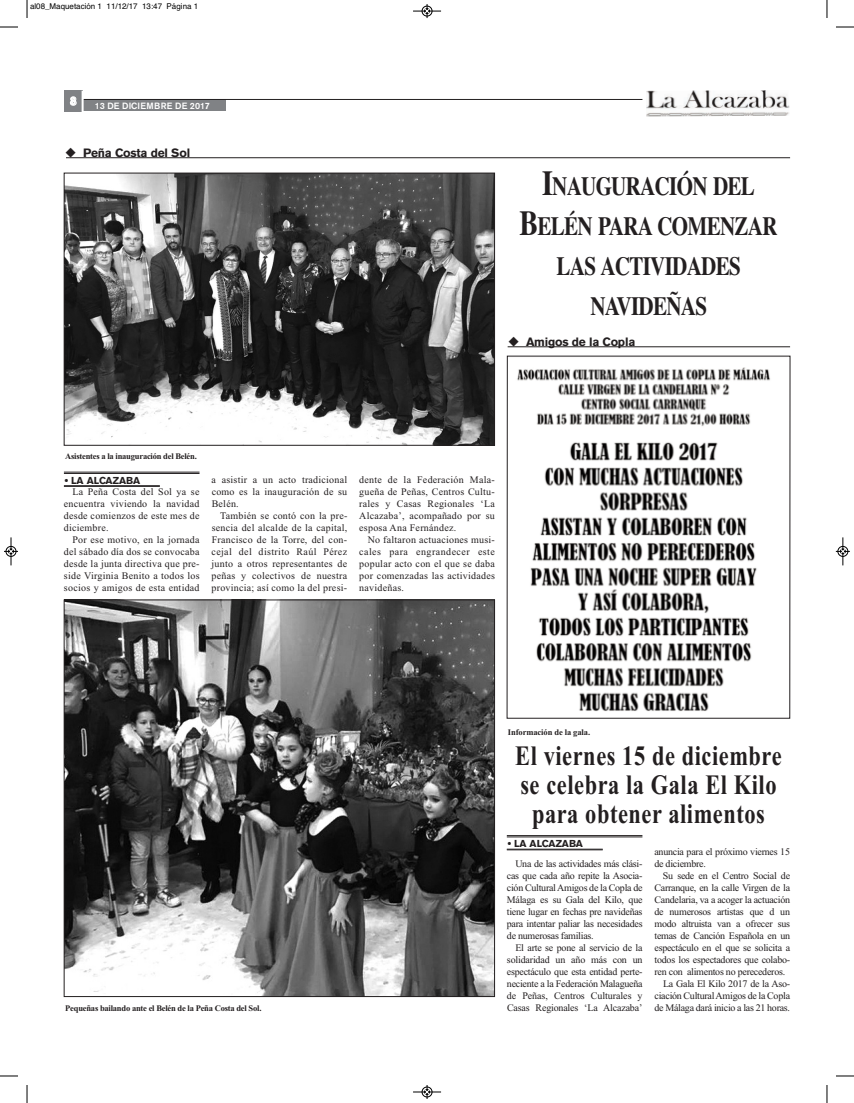
<style>
.page{position:relative;width:854px;height:1103px;background:#fff}
.page>*{position:absolute;margin:0;border:0;box-sizing:border-box;transform-origin:0 0}
.t1{font:700 28px/29px "Times New Roman";letter-spacing:.025em;color:#231f20;text-align:center;scale:.8 1}
.t2{font:700 26.2px/40px "Times";letter-spacing:-.035em;color:#231f20;text-align:center;scale:.8 1}
.t3{font:700 12px "Akzidenz Grotesk BE";letter-spacing:-.015em;color:#231f20}
.t4{font:700 12px "Akzidenz Grotesk BE";color:#fff}
.t5{font:10px "Times New Roman";letter-spacing:-.015em;color:#231f20}
.t6{font:10px "Times New Roman";letter-spacing:.025em;color:#231f20}
.t7{font:10px "Times New Roman";letter-spacing:.035em;color:#231f20}
.t8{font:10px "Times New Roman";letter-spacing:.045em;color:#231f20}
.t9{font:700 10px "Akzidenz Grotesk BE";color:#231f20}
.t10{font:500 9px "Akzidenz Grotesk BE";color:#fff}
.t11{font:700 8.5px "Times New Roman";letter-spacing:-.025em;color:#231f20}
.t12{font:8px "Helvetica";color:#000}
.s1{font-size:35px}
</style>
<div class="page">
<hr style="left:64px;top:472px;width:135px;height:1px;background:#231f20">
<hr style="left:64px;top:473px;width:135px;height:1px;background:#231f20">
<hr style="left:64px;top:485px;width:96px;height:1px;background:#231f20">
<hr style="left:64px;top:486px;width:96px;height:1px;background:#231f20">
<img style="left:66px;top:602px;width:426px;height:393px">
<hr style="left:66px;top:158px;width:724px;height:1px;background:#231f20">
<img style="left:517px;top:367px;width:253px;height:344px">
<hr style="left:507px;top:347px;width:283px;height:1px;background:#231f20">
<hr style="left:506px;top:835px;width:136px;height:1px;background:#231f20">
<hr style="left:506px;top:837px;width:136px;height:1px;background:#231f20">
<hr style="left:506px;top:849px;width:96px;height:1px;background:#231f20">
<hr style="left:506px;top:850px;width:96px;height:1px;background:#231f20">
<img style="left:66px;top:175px;width:426px;height:268px">
<div style="left:64px;top:173px;width:430px;height:272px;border:1px solid #231f20"></div>
<img style="left:646px;top:90px;width:143px;height:26px">
<div style="left:79px;top:100px;width:147px;height:11px;background:#808285"></div>
<hr style="left:83px;top:99px;width:559px;height:1px;background:#231f20">
<div style="left:64px;top:91px;width:18px;height:21px;background:#808285"></div>
<svg style="left:70px;top:96px;width:7px;height:10px"></svg>
<hr style="left:82px;top:91px;width:2px;height:21px;background:#fff">
<svg style="left:27px;top:0;width:1px;height:18px"></svg>
<svg style="left:0;top:27px;width:18px;height:1px"></svg>
<svg style="left:826px;top:0;width:1px;height:18px"></svg>
<svg style="left:836px;top:27px;width:17px;height:1px"></svg>
<svg style="left:27px;top:1085px;width:1px;height:18px"></svg>
<svg style="left:0;top:1075px;width:18px;height:2px"></svg>
<svg style="left:826px;top:1085px;width:1px;height:18px"></svg>
<svg style="left:836px;top:1075px;width:17px;height:2px"></svg>
<svg style="left:413px;top:4px;width:28px;height:14px"></svg>
<svg style="left:413px;top:1085px;width:28px;height:14px"></svg>
<svg style="left:4px;top:537px;width:14px;height:28px"></svg>
<svg style="left:835px;top:537px;width:14px;height:28px"></svg>
<p class="t12" style="left:30px;top:2px;width:170px">al08_Maquetación 1 11/12/17 13:47 Página 1</p>
<p class="t4" style="left:70px;top:96px;width:8px">8</p>
<p class="t10" style="left:95px;top:103px;width:117px">13 DE DICIEMBRE DE 2017</p>
<p class="t3" style="left:65px;top:148px;width:127px">◆ Peña Costa del Sol</p>
<p class="t2" style="left:519px;top:166px;width:324px"><span class="s1">I</span>NAUGURACIÓN DEL<br><span class="s1">B</span>ELÉN PARA COMENZAR<br>LAS ACTIVIDADES<br>NAVIDEÑAS</p>
<p class="t3" style="left:507px;top:337px;width:129px">◆ Amigos de la Copla</p>
<p class="t11" style="left:65px;top:451px;width:133px">Asistentes a la inauguración del Belén.</p>
<p class="t9" style="left:65px;top:476px;width:77px">• LA ALCAZABA</p>
<p class="t6" style="left:72px;top:486px;width:129px">La Peña Costa del Sol ya se</p>
<p class="t6" style="left:64px;top:498px;width:137px">encuentra viviendo la navidad</p>
<p class="t6" style="left:64px;top:510px;width:137px">desde comienzos de este mes de</p>
<p class="t6" style="left:64px;top:522px;width:46px">diciembre.</p>
<p class="t6" style="left:72px;top:534px;width:129px">Por ese motivo, en la jornada</p>
<p class="t6" style="left:64px;top:546px;width:137px">del sábado día dos se convocaba</p>
<p class="t6" style="left:64px;top:558px;width:137px">desde la junta directiva que pre-</p>
<p class="t6" style="left:64px;top:570px;width:137px">side Virginia Benito a todos los</p>
<p class="t6" style="left:64px;top:582px;width:137px">socios y amigos de esta entidad</p>
<p class="t6" style="left:212px;top:474px;width:137px">a asistir a un acto tradicional</p>
<p class="t6" style="left:212px;top:486px;width:137px">como es la inauguración de su</p>
<p class="t5" style="left:212px;top:498px;width:29px">Belén.</p>
<p class="t6" style="left:220px;top:510px;width:129px">También se contó con la pre-</p>
<p class="t6" style="left:212px;top:522px;width:137px">sencia del alcalde de la capital,</p>
<p class="t6" style="left:212px;top:534px;width:137px">Francisco de la Torre, del con-</p>
<p class="t7" style="left:211px;top:546px;width:137px">cejal del distrito Raúl Pérez</p>
<p class="t6" style="left:211px;top:558px;width:137px">junto a otros representantes de</p>
<p class="t6" style="left:211px;top:570px;width:137px">peñas y colectivos de nuestra</p>
<p class="t6" style="left:211px;top:582px;width:137px">provincia; así como la del presi-</p>
<p class="t6" style="left:359px;top:474px;width:137px">dente de la Federación Mala-</p>
<p class="t6" style="left:359px;top:486px;width:137px">gueña de Peñas, Centros Cultu-</p>
<p class="t6" style="left:359px;top:498px;width:137px">rales y Casas Regionales ‘La</p>
<p class="t6" style="left:359px;top:510px;width:137px">Alcazaba’, acompañado por su</p>
<p class="t6" style="left:359px;top:522px;width:98px">esposa Ana Fernández.</p>
<p class="t6" style="left:368px;top:534px;width:129px">No faltaron actuaciones musi-</p>
<p class="t8" style="left:359px;top:546px;width:137px">cales para engrandecer este</p>
<p class="t6" style="left:359px;top:558px;width:137px">popular acto con el que se daba</p>
<p class="t6" style="left:359px;top:570px;width:137px">por comenzadas las actividades</p>
<p class="t6" style="left:359px;top:582px;width:46px">navideñas.</p>
<p class="t11" style="left:65px;top:1003px;width:198px">Pequeñas bailando ante el Belén de la Peña Costa del Sol.</p>
<p class="t11" style="left:508px;top:727px;width:84px">Información de la gala.</p>
<p class="t1" style="left:515px;top:740px;width:334px">El viernes 15 de diciembre se celebra la Gala El Kilo para obtener alimentos</p>
<p class="t9" style="left:507px;top:840px;width:77px">• LA ALCAZABA</p>
<p class="t5" style="left:515px;top:858px;width:129px">Una de las actividades más clási-</p>
<p class="t5" style="left:506px;top:870px;width:137px">cas que cada año repite la Asocia-</p>
<p class="t5" style="left:507px;top:882px;width:137px">ción CulturalAmigos de la Copla de</p>
<p class="t5" style="left:507px;top:894px;width:137px">Málaga es su Gala del Kilo, que</p>
<p class="t5" style="left:507px;top:906px;width:137px">tiene lugar en fechas pre navideñas</p>
<p class="t5" style="left:507px;top:918px;width:137px">para intentar paliar las necesidades</p>
<p class="t5" style="left:507px;top:930px;width:88px">de numerosas familias.</p>
<p class="t5" style="left:515px;top:942px;width:129px">El arte se pone al servicio de la</p>
<p class="t5" style="left:507px;top:954px;width:137px">solidaridad un año más con un</p>
<p class="t5" style="left:507px;top:966px;width:137px">espectáculo que esta entidad perte-</p>
<p class="t5" style="left:507px;top:978px;width:137px">neciente a la Federación Malagueña</p>
<p class="t5" style="left:507px;top:990px;width:137px">de Peñas, Centros Culturales y</p>
<p class="t5" style="left:507px;top:1002px;width:137px">Casas Regionales ‘La Alcazaba’</p>
<p class="t5" style="left:654px;top:846px;width:137px">anuncia para el próximo viernes 15</p>
<p class="t5" style="left:654px;top:858px;width:53px">de diciembre.</p>
<p class="t5" style="left:662px;top:870px;width:129px">Su sede en el Centro Social de</p>
<p class="t5" style="left:654px;top:882px;width:137px">Carranque, en la calle Virgen de la</p>
<p class="t5" style="left:654px;top:894px;width:137px">Candelaria, va a acoger la actuación</p>
<p class="t5" style="left:654px;top:906px;width:137px">de numerosos artistas que d un</p>
<p class="t5" style="left:654px;top:918px;width:137px">modo altruista van a ofrecer sus</p>
<p class="t5" style="left:654px;top:930px;width:137px">temas de Canción Española en un</p>
<p class="t5" style="left:654px;top:942px;width:137px">espectáculo en el que se solicita a</p>
<p class="t5" style="left:654px;top:954px;width:137px">todos los espectadores que colabo-</p>
<p class="t5" style="left:654px;top:966px;width:132px">ren con alimentos no perecederos.</p>
<p class="t5" style="left:663px;top:978px;width:129px">La Gala El Kilo 2017 de la Aso-</p>
<p class="t5" style="left:654px;top:990px;width:137px">ciación CulturalAmigos de la Copla</p>
<p class="t5" style="left:654px;top:1002px;width:137px">de Málaga dará inicio a las 21 horas.</p>
</div>
